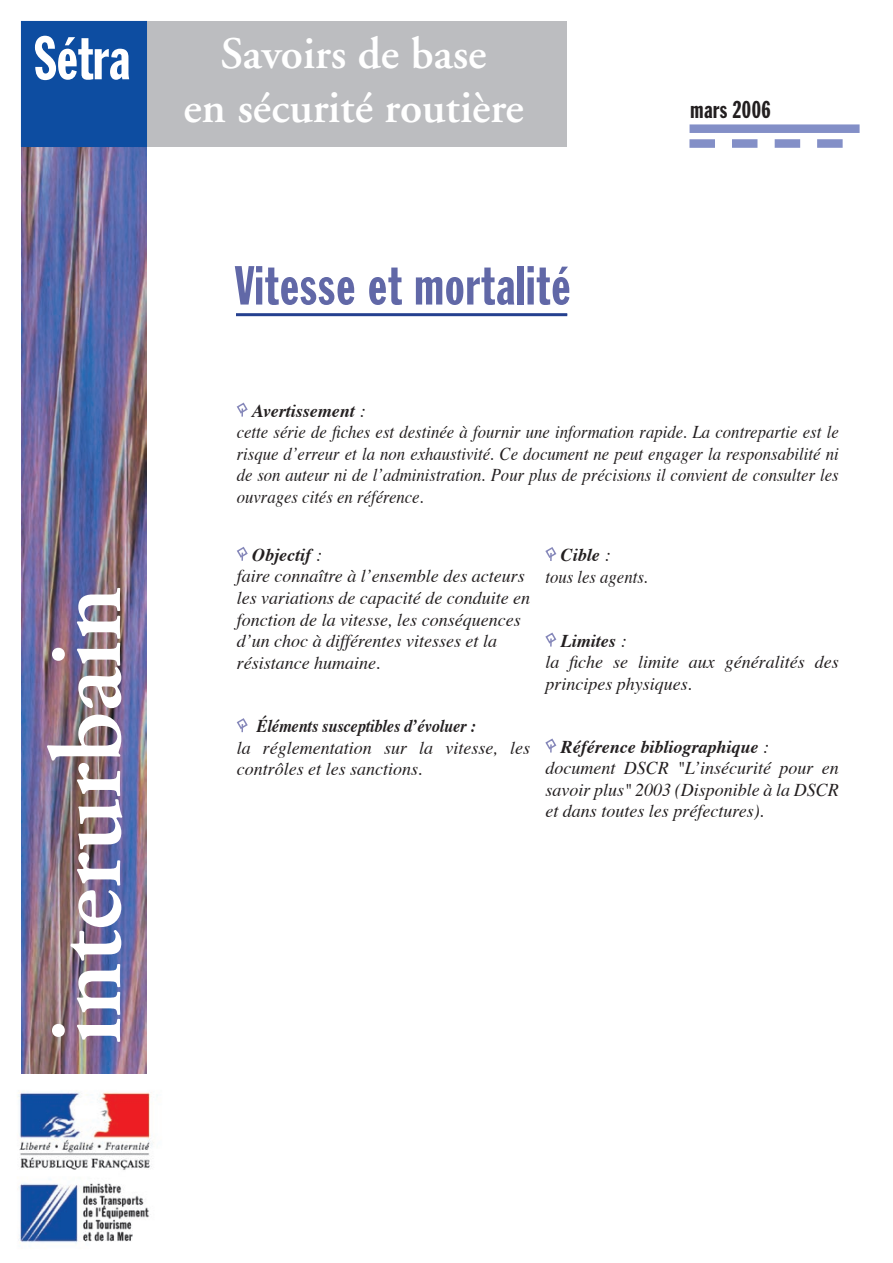
<style>
.page{position:relative;width:893px;height:1263px;background:#fff}
.page>*{position:absolute;margin:0;border:0;box-sizing:border-box;transform-origin:0 0}
.t1{font:600 102px "Adobe Garamond";color:#fff}
.Setra{font:60px "Franklin Gothic Extra Cond";color:#fff}
.Titre_principal{font:54px "Franklin Gothic Extra Cond";letter-spacing:.02em;color:#6168a7}
.t2{font:600 45px "Adobe Garamond";color:#fff}
.Fiche__date{font:24px "Franklin Gothic Extra Cond";letter-spacing:.02em;color:#231f20}
.t3{font:italic 18px/21.6px "Times";color:#231f20}
.t4{font:italic 18px/21.6px "Times";color:#231f20;text-align:justify;scale:.93 1}
.t5{font:italic 700 18px "Times";color:#231f20}
.t6{font:italic 700 18px "Times";color:#231f20;scale:.91 1}
.s1{font-weight:400}
.s2{font-weight:700}
</style>
<div class="page">
<img style="left:21px;top:147px;width:125px;height:926px">
<div style="left:146px;top:21px;width:421px;height:126px;background:#bcbdc0"></div>
<img style="left:18px;top:1090px;width:140px;height:154px">
<hr style="left:236px;top:313px;width:331px;height:3px;background:#25408f">
<div style="left:21px;top:21px;width:126px;height:126px;background:#0d4da1"></div>
<svg style="left:237px;top:546px;width:11px;height:15px"></svg>
<svg style="left:545px;top:547px;width:12px;height:14px"></svg>
<svg style="left:236px;top:718px;width:12px;height:14px"></svg>
<svg style="left:545px;top:632px;width:12px;height:14px"></svg>
<svg style="left:545px;top:738px;width:12px;height:14px"></svg>
<div style="left:817px;top:139px;width:26px;height:9px;background:#838fc7"></div>
<div style="left:775px;top:139px;width:25px;height:9px;background:#838fc7"></div>
<div style="left:732px;top:139px;width:25px;height:9px;background:#838fc7"></div>
<div style="left:689px;top:139px;width:26px;height:9px;background:#838fc7"></div>
<div style="left:689px;top:124px;width:171px;height:9px;background:#838fc7"></div>
<svg style="left:236px;top:402px;width:12px;height:15px"></svg>
<p class="Setra" style="left:34px;top:26px;width:97px">Sétra</p>
<p class="t2" style="left:221px;top:29px;width:268px">Savoirs de base</p>
<p class="t2" style="left:184px;top:83px;width:342px">en sécurité routière</p>
<p class="Fiche__date" style="left:691px;top:97px;width:82px">mars 2006</p>
<p class="t1" style="left:32px;top:1045px;width:459px;rotate:-90deg">interurbain</p>
<p class="Titre_principal" style="left:235px;top:257px;width:337px">Vitesse et mortalité</p>
<p class="t5" style="left:252px;top:399px;width:115px">Avertissement <span class="s1">:</span></p>
<p class="t4" style="left:237px;top:422px;width:649px">cette série de fiches est destinée à fournir une information rapide. La contrepartie est le risque d’erreur et la non exhaustivité. Ce document ne peut engager la responsabilité ni de son auteur ni de l’administration. Pour plus de précisions il convient de consulter les ouvrages cités en référence.</p>
<p class="t3" style="left:237px;top:545px;width:295px;text-indent:16px"><span class="s2">Objectif</span> :<br>faire connaître à l’ensemble des acteurs les variations de capacité de conduite en fonction de la vitesse, les conséquences d’un choc à différentes vitesses et la résistance humaine.</p>
<p class="t5" style="left:561px;top:543px;width:51px">Cible <span class="s1">:</span></p>
<p class="t4" style="left:545px;top:567px;width:112px">tous les agents.</p>
<p class="t5" style="left:561px;top:629px;width:67px">Limites <span class="s1">:</span></p>
<p class="t3" style="left:545px;top:652px;width:295px">la fiche se limite aux généralités des principes physiques.</p>
<p class="t6" style="left:257px;top:714px;width:242px">Éléments susceptibles d’évoluer :</p>
<p class="t3" style="left:237px;top:738px;width:295px">la réglementation sur la vitesse, les contrôles et les sanctions.</p>
<p class="t5" style="left:561px;top:735px;width:209px">Référence bibliographique <span class="s1">:</span></p>
<p class="t3" style="left:545px;top:758px;width:295px;text-align:justify">document DSCR "L’insécurité pour en savoir plus" 2003 (Disponible à la DSCR et dans toutes les préfectures).</p>
</div>
